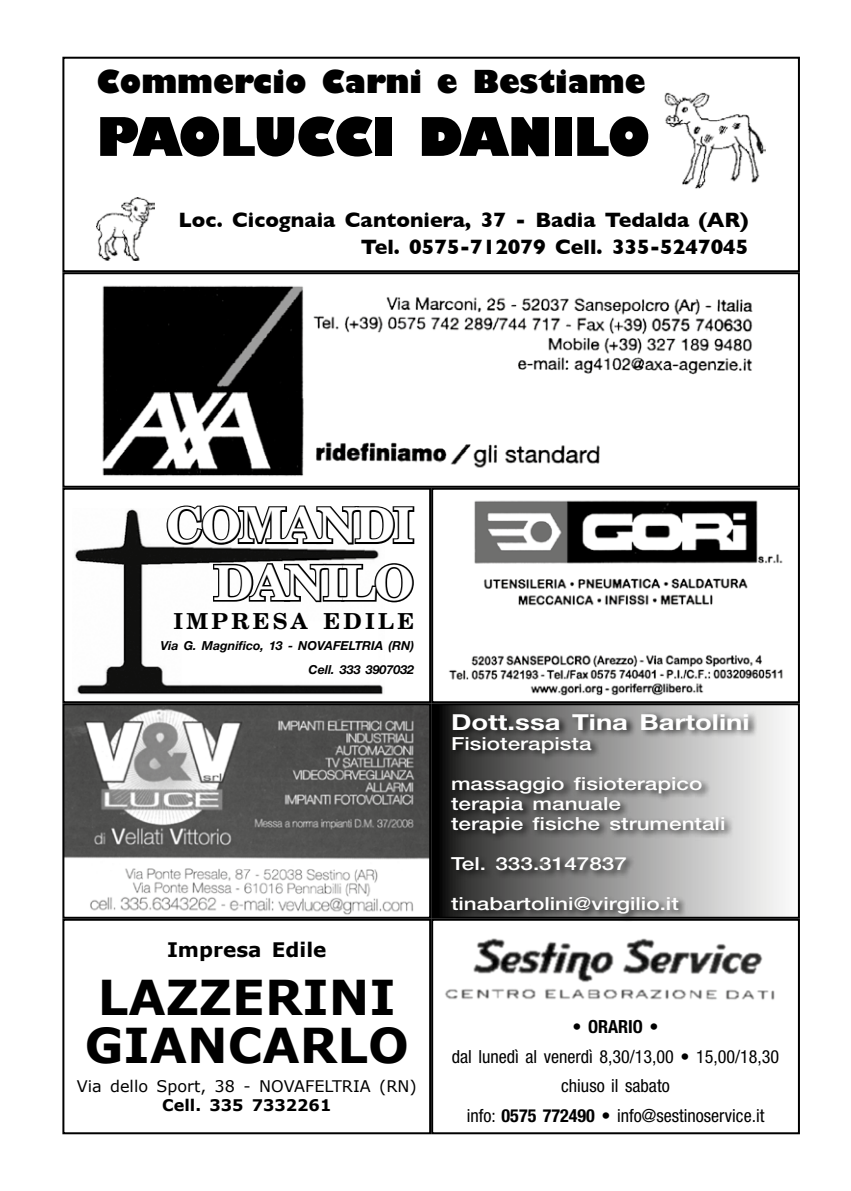
<style>
.page{position:relative;width:851px;height:1191px;background:#fff}
.page>*{position:absolute;margin:0;border:0;box-sizing:border-box;transform-origin:0 0}
.t1{font:800 52px "Gill Sans";letter-spacing:-.03em;color:#000}
.t2{font:700 48px/47.6px "Verdana";color:#000}
.t3{font:700 48px/57.6px "New Century Schlbk";letter-spacing:-.05em;color:#fff;text-align:right}
.t4{font:800 30.8px "Gill Sans";color:#000}
.t5{font:700 22px "Helvetica Neue";color:#fff;scale:1.25 1}
.t6{font:700 22px "New Century Schlbk";letter-spacing:.15em;color:#000}
.t7{font:700 21.2px/27px "Gill Sans";color:#000;text-align:right}
.t8{font:700 20px "Verdana";color:#000}
.t9{font:500 18px/20px "Helvetica Neue";color:#fff;scale:1.25 1}
.t10{font:condensed 18px/29.4px "Helvetica Neue";color:#000;text-align:center}
.t11{font:700 condensed 18px "Helvetica Neue";color:#000}
.t12{font:16px "Verdana";color:#000}
.t13{font:700 16px "Verdana";color:#000}
.t14{font:italic 700 12.4px/23.6px "Helvetica Neue";color:#000;text-align:right}
.s1{font-weight:700}
</style>
<div class="page">
<img style="left:65px;top:706px;width:363px;height:209px">
<div style="left:62px;top:703px;width:369px;height:215px;border:2px solid #000"></div>
<svg style="left:434px;top:706px;width:349px;height:209px"></svg>
<div style="left:431px;top:703px;width:368px;height:215px;border:2px solid #000"></div>
<div style="left:431px;top:488px;width:368px;height:215px;border:2px solid #000"></div>
<div style="left:62px;top:918px;width:369px;height:216px;border:2px solid #000"></div>
<div style="left:431px;top:918px;width:368px;height:216px;border:2px solid #000"></div>
<div style="left:449px;top:711px;width:309px;height:211px;background:#000;opacity:.75"></div>
<div style="left:62px;top:272px;width:737px;height:216px;border:2px solid #000"></div>
<img style="left:102px;top:285px;width:651px;height:191px">
<div style="left:62px;top:57px;width:737px;height:215px;border:2px solid #000"></div>
<img style="left:664px;top:92px;width:101px;height:97px">
<img style="left:96px;top:198px;width:58px;height:62px">
<div style="left:62px;top:488px;width:369px;height:215px;border:2px solid #000"></div>
<img style="left:74px;top:509px;width:309px;height:186px">
<svg style="left:165px;top:505px;width:250px;height:43px"></svg>
<svg style="left:211px;top:560px;width:203px;height:44px"></svg>
<img style="left:448px;top:500px;width:335px;height:195px">
<img style="left:445px;top:938px;width:330px;height:62px">
<h3 class="t4" style="left:96px;top:63px;width:550px">Commercio Carni e Bestiame</h3>
<h1 class="t1" style="left:96px;top:104px;width:555px">PAOLUCCI DANILO</h1>
<p class="t7" style="left:178px;top:206px;width:571px">Loc. Cicognaia Cantoniera, 37 - Badia Tedalda (AR)<br>Tel. 0575-712079 Cell. 335-5247045</p>
<h2 class="t3" style="left:166px;top:496px;width:249px">COMANDI<br>DANILO</h2>
<p class="t6" style="left:173px;top:607px;width:242px">IMPRESA EDILE</p>
<p class="t14" style="left:160px;top:633px;width:255px">Via G. Magnifico, 13 - NOVAFELTRIA (RN)<br>Cell. 333 3907032</p>
<p class="t8" style="left:167px;top:937px;width:161px">Impresa Edile</p>
<h2 class="t2" style="left:85px;top:974px;width:325px">LAZZERINI<br>GIANCARLO</h2>
<p class="t12" style="left:77px;top:1075px;width:341px">Via dello Sport, 38 - NOVAFELTRIA (RN)</p>
<p class="t13" style="left:162px;top:1094px;width:171px">Cell. 335 7332261</p>
<p class="t5" style="left:451px;top:708px;width:240px">Dott.ssa Tina Bartolini</p>
<p class="t9" style="left:451px;top:733px;width:114px">Fisioterapista</p>
<p class="t9" style="left:451px;top:773px;width:221px">massaggio fisioterapico terapia manuale<br>terapie fisiche strumentali</p>
<p class="t9" style="left:451px;top:853px;width:142px">Tel. 333.3147837</p>
<p class="t9" style="left:451px;top:893px;width:184px">tinabartolini@virgilio.it</p>
<p class="t11" style="left:572px;top:1016px;width:88px">• ORARIO •</p>
<p class="t10" style="left:452px;top:1041px;width:329px">dal lunedì al venerdì 8,30/13,00 • 15,00/18,30 chiuso il sabato<br>info: <span class="s1">0575 772490</span> • info@sestinoservice.it</p>
</div>
